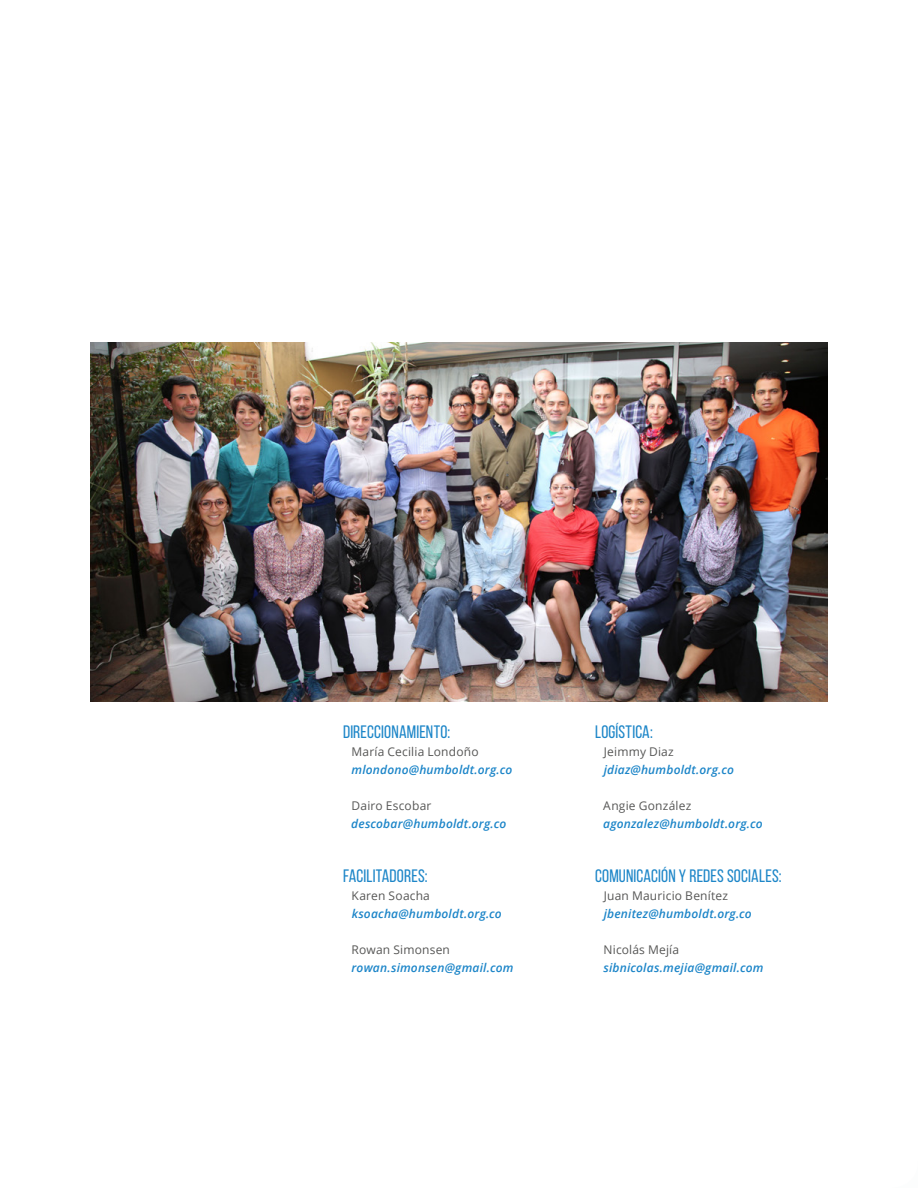
<style>
.page{position:relative;width:918px;height:1188px;background:#fff}
.page>*{position:absolute;margin:0;border:0;box-sizing:border-box;transform-origin:0 0}
.t1{font:18px "Bebas Neue";letter-spacing:.01em;color:#1d86c8}
.t2{font:italic 600 12px "Open Sans";letter-spacing:.015em;color:#1c85c8}
.t3{font:12px "Open Sans";letter-spacing:.015em;color:#575756}
</style>
<div class="page">
<img style="left:90px;top:342px;width:738px;height:360px">
<h1 class="t1" style="left:343px;top:722px;width:109px">DIRECCIONAMIENTO:</h1>
<p class="t3" style="left:352px;top:743px;width:129px">María Cecilia Londoño</p>
<p class="t2" style="left:352px;top:761px;width:162px">mlondono@humboldt.org.co</p>
<p class="t3" style="left:352px;top:797px;width:81px">Dairo Escobar</p>
<p class="t2" style="left:351px;top:815px;width:157px">descobar@humboldt.org.co</p>
<h1 class="t1" style="left:343px;top:866px;width:86px">FACILITADORES:</h1>
<p class="t3" style="left:352px;top:887px;width:80px">Karen Soacha</p>
<p class="t2" style="left:352px;top:905px;width:152px">ksoacha@humboldt.org.co</p>
<p class="t3" style="left:352px;top:941px;width:100px">Rowan Simonsen</p>
<p class="t2" style="left:352px;top:959px;width:163px">rowan.simonsen@gmail.com</p>
<h1 class="t1" style="left:595px;top:722px;width:59px">LOGÍSTICA:</h1>
<p class="t3" style="left:604px;top:743px;width:71px">Jeimmy Diaz</p>
<p class="t2" style="left:604px;top:761px;width:132px">jdiaz@humboldt.org.co</p>
<p class="t3" style="left:603px;top:797px;width:89px">Angie González</p>
<p class="t2" style="left:603px;top:815px;width:161px">agonzalez@humboldt.org.co</p>
<h1 class="t1" style="left:595px;top:866px;width:188px">COMUNICACIÓN Y REDES SOCIALES:</h1>
<p class="t3" style="left:604px;top:887px;width:126px">Juan Mauricio Benítez</p>
<p class="t2" style="left:604px;top:905px;width:150px">jbenitez@humboldt.org.co</p>
<p class="t3" style="left:604px;top:941px;width:77px">Nicolás Mejía</p>
<p class="t2" style="left:603px;top:959px;width:161px">sibnicolas.mejia@gmail.com</p>
</div>
